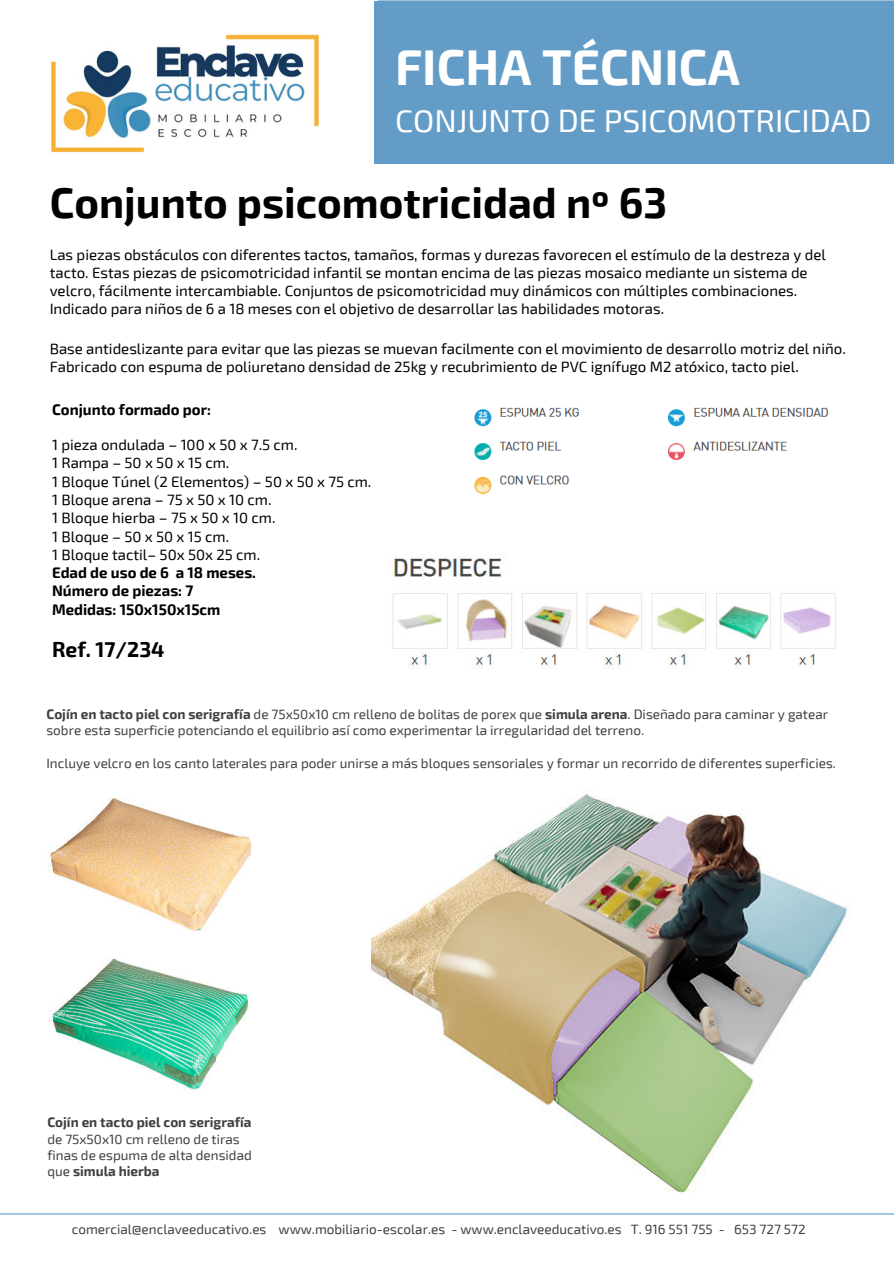
<style>
.page{position:relative;width:894px;height:1264px;background:#fff}
.page>*{position:absolute;margin:0;border:0;box-sizing:border-box;transform-origin:0 0}
.t1{font:700 49.2px "Exo 2";color:#fff}
.t2{font:700 42px "Exo 2";color:#000}
.t3{font:31.65px "Exo 2";color:#fff}
.t4{font:700 21px "Exo 2";color:#000}
.t5{font:15px/18.3px "Exo 2";color:#000}
.t6{font:700 15px/18.3px "Exo 2";color:#000}
.t7{font:13.5px/16.2px "Exo 2";color:#404040}
.t8{font:13.5px "Exo 2";color:#404040}
.t9{font:700 13.5px "Exo 2";color:#404040}
.s1{font-style:inherit}
.s2{font-weight:700}
</style>
<div class="page">
<img style="left:51px;top:34px;width:268px;height:119px">
<hr style="left:0;top:1213px;width:893px;height:1px;background:#639cc6">
<div style="left:374px;top:1px;width:519px;height:163px;background:#639cc6"></div>
<img style="left:474px;top:407px;width:355px;height:87px">
<img style="left:371px;top:794px;width:477px;height:399px">
<img style="left:392px;top:557px;width:444px;height:112px">
<img style="left:48px;top:798px;width:203px;height:133px">
<img style="left:49px;top:958px;width:201px;height:133px">
<h1 class="t1" style="left:395px;top:30px;width:346px">FICHA TÉCNICA</h1>
<h3 class="t3" style="left:395px;top:99px;width:478px">CONJUNTO DE PSICOMOTRICIDAD</h3>
<h2 class="t2" style="left:50px;top:172px;width:619px">Conjunto psicomotricidad nº 63</h2>
<p class="t5" style="left:50px;top:245px;width:777px">Las piezas obstáculos con diferentes tactos, tamaños, formas y durezas favorecen el estímulo de la destreza y del tacto. Estas piezas de psicomotricidad infantil se montan encima de las piezas mosaico mediante un sistema de velcro, fácilmente intercambiable. Conjuntos de psicomotricidad muy dinámicos con múltiples combinaciones.<br>Indicado para niños de 6 a 18 meses con el objetivo de desarrollar las habilidades motoras.</p>
<p class="t5" style="left:50px;top:339px;width:797px">Base antideslizante para evitar que las piezas se muevan f<span class="s1">a</span>cilmente con el movimiento de desarrollo motriz del niño.<br>Fabricado con espuma de poliuretano densidad de 25kg y recubrimiento de PVC ignífugo M2 atóxico, tacto piel.</p>
<p class="t6" style="left:52px;top:399px;width:160px">Conjunto formado por:</p>
<p class="t5" style="left:52px;top:435px;width:321px">1 pieza ondulada – 100 x 50 x 7.5 cm.<br>1 Rampa – 50 x 50 x 15 cm.<br>1 Bloque Túnel (2 Elementos) – 50 x 50 x 75 cm.<br>1 Bloque arena – 75 x 50 x 10 cm.<br>1 Bloque hierba – 75 x 50 x 10 cm.<br>1 Bloque – 50 x 50 x 15 cm.<br>1 Bloque tactil– 50x 50x 25 cm.</p>
<p class="t6" style="left:52px;top:563px;width:205px">Edad de uso de 6 a 18 meses.<br>Número de piezas: 7<br>Medidas: 150x150x15cm</p>
<h3 class="t4" style="left:52px;top:634px;width:114px">Ref. 17/234</h3>
<p class="t7" style="left:46px;top:705px;width:783px"><span class="s2">Cojín en tacto piel con serigrafía</span> de 75x50x10 cm relleno de bolitas de porex que <span class="s2">simula arena</span>. Diseñado para caminar y gatear sobre esta superficie potenciando el equilibrio así como experimentar la irregularidad del terreno.</p>
<p class="t7" style="left:46px;top:754px;width:790px">Incluye velcro en los canto laterales para poder unirse a más bloques sensoriales y formar un recorrido de diferentes superficies.</p>
<p class="t9" style="left:47px;top:1112px;width:206px">Cojín en tacto piel con serigrafía</p>
<p class="t7" style="left:47px;top:1130px;width:206px">de 75x50x10 cm relleno de tiras finas de espuma de alta densidad que <span class="s2">simula hierba</span></p>
<p class="t8" style="left:72px;top:1220px;width:735px">comercial@enclaveeducativo.es www.mobiliario-escolar.es - www.enclaveeducativo.es T. 916 551 755 - 653 727 572</p>
</div>
